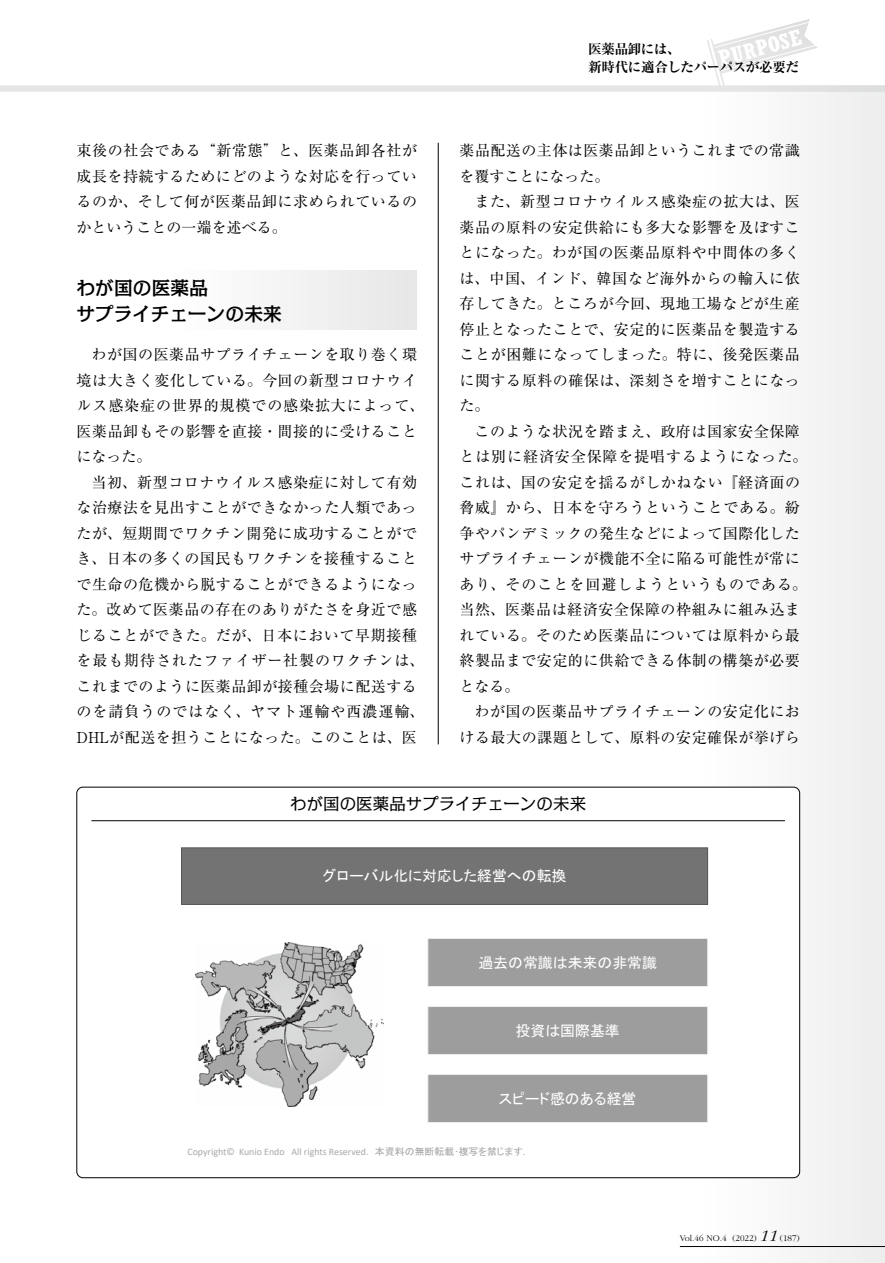
<style>
.page{position:relative;width:885px;height:1263px;background:#fff}
.page>*{position:absolute;margin:0;border:0;box-sizing:border-box;transform-origin:0 0}
.t1{font:23.1px "MS P Gothic";color:#000}
.t2{font:700 condensed 22.05px "Rockwell";color:#fff}
.t3{font:500 18.75px/25.5px "Kakumin Pro";color:#000}
.t4{font:16.5px "Kakumin Pro";color:#000}
.t5{font:15px/25.5px "Ryumin Pr 6 N";letter-spacing:.035em;color:#000}
.t6{font:14.85px "MS P Gothic";color:#fff}
.t7{font:700 expanded 13.5px "Ryumin Pro";letter-spacing:-.025em;color:#000}
.t8{font:9.9px "Calibri";color:#a8a8a9}
.t9{font:300 9px "Garamond";color:#000}
.s1{font-family:"MS P Gothic"}
.s2{font-style:italic;font-size:16.5px}
</style>
<div class="page">
<div style="left:693px;top:85px;width:191px;height:1178px;background:#f5f5f5"></div>
<hr style="left:679px;top:1246px;width:205px;height:1px;background:#000">
<svg style="left:707px;top:19px;width:111px;height:66px"></svg>
<div style="left:77px;top:787px;width:722px;height:391px;background:#fff;border-radius:6px"></div>
<div style="left:181px;top:848px;width:526px;height:56px;background:#747373"></div>
<div style="left:181px;top:847px;width:527px;height:58px;border:1px solid #585656"></div>
<div style="left:428px;top:938px;width:279px;height:48px;background:#9d9d9e"></div>
<div style="left:427px;top:938px;width:281px;height:49px;border:1px solid #eaebeb"></div>
<div style="left:428px;top:1006px;width:279px;height:48px;background:#9d9d9e"></div>
<div style="left:427px;top:1006px;width:281px;height:49px;border:1px solid #eaebeb"></div>
<div style="left:428px;top:1074px;width:279px;height:48px;background:#9d9d9e"></div>
<div style="left:427px;top:1074px;width:281px;height:49px;border:1px solid #eaebeb"></div>
<img style="left:195px;top:943px;width:188px;height:164px">
<hr style="left:438px;top:143px;width:1px;height:601px;background:#000">
<div style="left:0;top:85px;width:884px;height:7px;background:#e6e6e6"></div>
<hr style="left:91px;top:820px;width:693px;height:1px;background:#000">
<div style="left:77px;top:270px;width:340px;height:60px;background:linear-gradient(to right,#fff,#e8e9e9)"></div>
<p class="t5" style="left:77px;top:137px;width:342px;text-align:justify">束後の社会である“新常態”と、医薬品卸各社が成長を持続するためにどのような対応を行っているのか、そして何が医薬品卸に求められているのかということの一端を述べる。</p>
<p class="t3" style="left:76px;top:273px;width:207px">わが国の医薬品<br>サプライチェーンの未来</p>
<p class="t5" style="left:77px;top:341px;width:349px;text-indent:15px">わが国の医薬品サプライチェーンを取り巻く環境は大きく変化している。今回の新型コロナウイルス感染症の世界的規模での感染拡大によって、医薬品卸もその影響を直接・間接的に受けることになった。</p>
<p class="t5" style="left:77px;top:468px;width:349px;text-align:center">当初、新型コロナウイルス感染症に対して有効<br>な治療法を見出すことができなかった人類であったが、短期間でワクチン開発に成功することができ、日本の多くの国民もワクチンを接種することで生命の危機から脱することができるようになった。改めて医薬品の存在のありがたさを身近で感じることができた。だが、日本において早期接種を最も期待されたファイザー社製のワクチンは、これまでのように医薬品卸が接種会場に配送するのを請負うのではなく、ヤマト運輸や西濃運輸、<br>DHLが配送を担うことになった。このことは、医</p>
<h2 class="t2" style="left:716px;top:46px;width:86px;rotate:-15deg">PURPOSE</h2>
<p class="t7" style="left:588px;top:39px;width:94px">医薬品卸には、</p>
<p class="t7" style="left:588px;top:57px;width:212px">新時代に適合したパーパスが必要だ</p>
<p class="t5" style="left:459px;top:137px;width:342px">薬品配送の主体は医薬品卸というこれまでの常識を覆すことになった。</p>
<p class="t5" style="left:459px;top:188px;width:342px;text-align:justify;text-indent:15px">また、新型コロナウイルス感染症の拡大は、医薬品の原料の安定供給にも多大な影響を及ぼすことになった。わが国の医薬品原料や中間体の多くは、中国、インド、韓国など海外からの輸入に依存してきた。ところが今回、現地工場などが生産停止となったことで、安定的に医薬品を製造することが困難になってしまった。特に、後発医薬品に関する原料の確保は、深刻さを増すことになった。</p>
<p class="t5" style="left:459px;top:417px;width:349px;text-indent:15px">このような状況を踏まえ、政府は国家安全保障とは別に経済安全保障を提唱するようになった。これは、国の安定を揺るがしかねない『経済面の脅威』から、日本を守ろうということである。紛争やパンデミックの発生などによって国際化したサプライチェーンが機能不全に陥る可能性が常にあり、そのことを回避しようというものである。当然、医薬品は経済安全保障の枠組みに組み込まれている。そのため医薬品については原料から最終製品まで安定的に供給できる体制の構築が必要となる。</p>
<p class="t5" style="left:459px;top:698px;width:342px;text-align:right">わが国の医薬品サプライチェーンの安定化における最大の課題として、原料の安定確保が挙げら</p>
<h1 class="t1" style="left:241px;top:786px;width:395px">わが国の医薬品サプライチェーンの未来</h1>
<p class="t4" style="left:290px;top:791px;width:297px">わが国の医薬品サプライチェーンの未来</p>
<p class="t6" style="left:322px;top:869px;width:245px">グローバル化に対応した経営への転換</p>
<p class="t6" style="left:478px;top:955px;width:180px">過去の常識は未来の非常識</p>
<p class="t6" style="left:515px;top:1023px;width:106px">投資は国際基準</p>
<p class="t6" style="left:499px;top:1091px;width:139px">スピード感のある経営</p>
<p class="t8" style="left:187px;top:1144px;width:339px">Copyright© Kunio Endo All rights Reserved. <span class="s1">本資料の無断転載･複写を禁じます</span>.</p>
<p class="t9" style="left:679px;top:1233px;width:121px">Vol.46 NO.4 (2022) <span class="s2">11</span> (187)</p>
</div>
